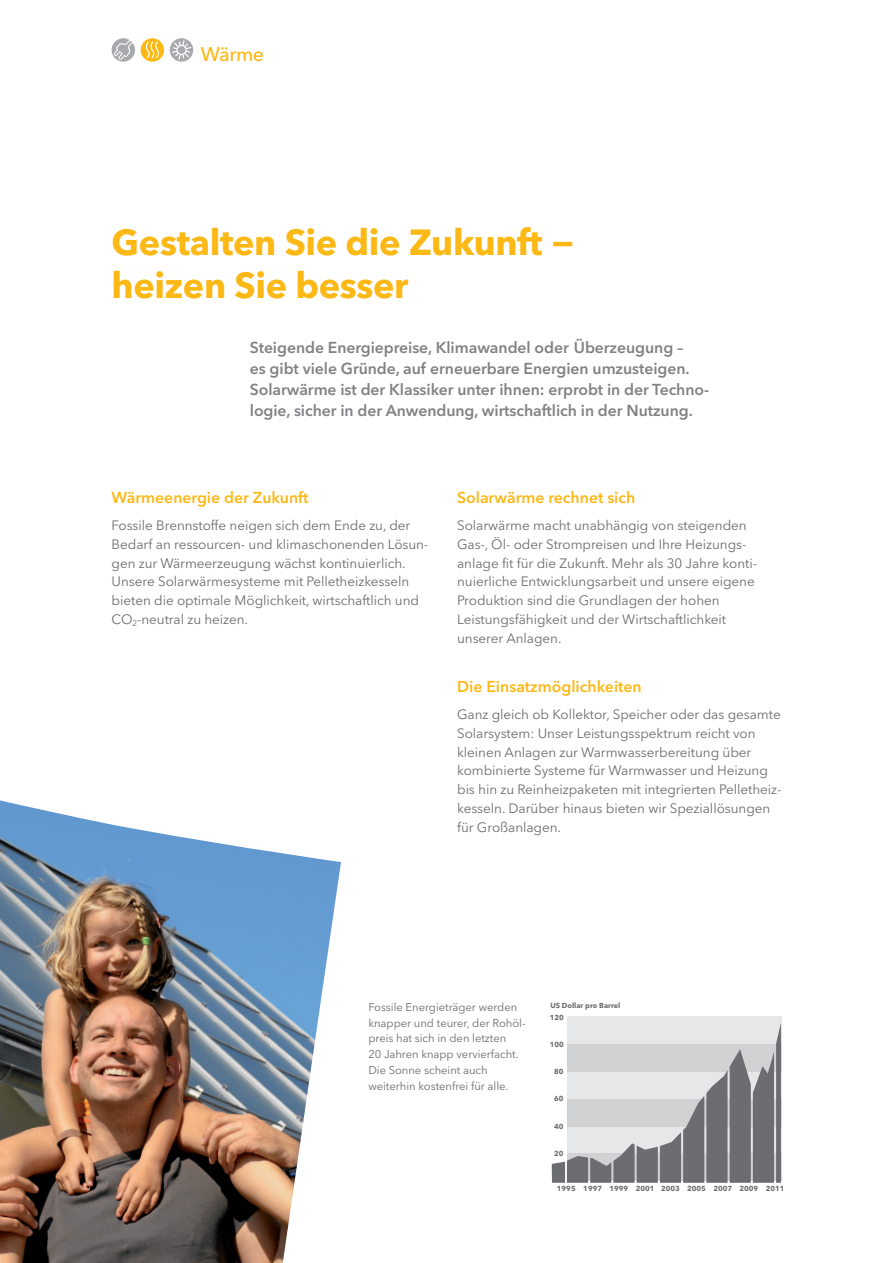
<style>
.page{position:relative;width:893px;height:1263px;background:#fff}
.page>*{position:absolute;margin:0;border:0;box-sizing:border-box;transform-origin:0 0}
.t1{font:700 36px/43.2px "Avenir Next LT Pro";letter-spacing:-.01em;color:#fcb814}
.t2{font:500 19.5px "Avenir Next LT Pro";letter-spacing:-.025em;color:#fcb814}
.t3{font:600 15.75px/21px "Avenir Next LT Pro";letter-spacing:-.005em;color:#808285}
.t4{font:600 15.75px "Avenir Next LT Pro";color:#fcb814}
.t5{font:13.5px/18.9px "Avenir Next LT Pro";letter-spacing:-.005em;color:#6c6d70}
.t6{font:11.25px/15.8px "Avenir Next LT Pro";letter-spacing:-.005em;color:#6c6d70}
.t7{font:700 7.2px "Avenir Next LT Pro";color:#6c6d70}
</style>
<div class="page">
<svg style="left:170px;top:38px;width:23px;height:24px"></svg>
<svg style="left:141px;top:38px;width:23px;height:24px"></svg>
<svg style="left:112px;top:38px;width:23px;height:24px"></svg>
<img style="left:0;top:800px;width:341px;height:463px">
<div style="left:567px;top:1016px;width:214px;height:28px;background:#e6e7e9"></div>
<svg style="left:552px;top:1023px;width:229px;height:160px"></svg>
<h2 class="t2" style="left:201px;top:43px;width:65px">Wärme</h2>
<h1 class="t1" style="left:112px;top:220px;width:465px">Gestalten Sie die Zukunft − heizen Sie besser</h1>
<p class="t3" style="left:250px;top:336px;width:461px">Steigende Energiepreise, Klimawandel oder Überzeugung –<br>es gibt viele Gründe, auf erneuerbare Energien umzusteigen.<br>Solarwärme ist der Klassiker unter ihnen: erprobt in der Techno&shy;logie, sicher in der Anwendung, wirtschaftlich in der Nutzung.</p>
<p class="t4" style="left:112px;top:488px;width:198px">Wärmeenergie der Zukunft</p>
<p class="t5" style="left:112px;top:515px;width:318px">Fossile Brennstoffe neigen sich dem Ende zu, der Bedarf an ressourcen- und klimaschonenden Lösun&shy;gen zur Wärmeerzeugung wächst kontinuierlich.<br>Unsere Solarwärmesysteme mit Pelletheizkesseln bieten die optimale Möglichkeit, wirtschaftlich und CO<sub>2</sub>-neutral zu heizen.</p>
<p class="t4" style="left:457px;top:488px;width:180px">Solarwärme rechnet sich</p>
<p class="t5" style="left:457px;top:515px;width:300px">Solarwärme macht unabhängig von steigenden Gas-, Öl- oder Strompreisen und Ihre Heizungs&shy;anlage fit für die Zukunft. Mehr als 30 Jahre konti&shy;nuierliche Entwicklungsarbeit und unsere eigene Produktion sind die Grundlagen der hohen Leistungsfähigkeit und der Wirtschaftlichkeit unserer Anlagen.</p>
<p class="t4" style="left:457px;top:677px;width:186px">Die Einsatzmöglichkeiten</p>
<p class="t5" style="left:457px;top:704px;width:326px">Ganz gleich ob Kollektor, Speicher oder das gesamte Solarsystem: Unser Leistungsspektrum reicht von kleinen Anlagen zur Warmwasserbereitung über kombinierte Systeme für Warmwasser und Heizung bis hin zu Reinheizpaketen mit integrierten Pelletheiz&shy;kesseln. Darüber hinaus bieten wir Speziallösungen für Großanlagen.</p>
<p class="t6" style="left:368px;top:999px;width:159px">Fossile Energieträger werden knapper und teurer, der Rohöl&shy;preis hat sich in den letzten<br>20 Jahren knapp vervierfacht.<br>Die Sonne scheint auch weiterhin kostenfrei für alle.</p>
<p class="t7" style="left:550px;top:1003px;width:71px">US Dollar pro Barrel</p>
<p class="t7" style="left:550px;top:1014px;width:16px">120</p>
<p class="t7" style="left:550px;top:1041px;width:16px">100</p>
<p class="t7" style="left:554px;top:1069px;width:11px">80</p>
<p class="t7" style="left:554px;top:1096px;width:11px">60</p>
<p class="t7" style="left:554px;top:1123px;width:11px">40</p>
<p class="t7" style="left:554px;top:1151px;width:11px">20</p>
<p class="t7" style="left:557px;top:1185px;width:229px">1995 1997 1999 2001 2003 2005 2007 2009 2011</p>
</div>
